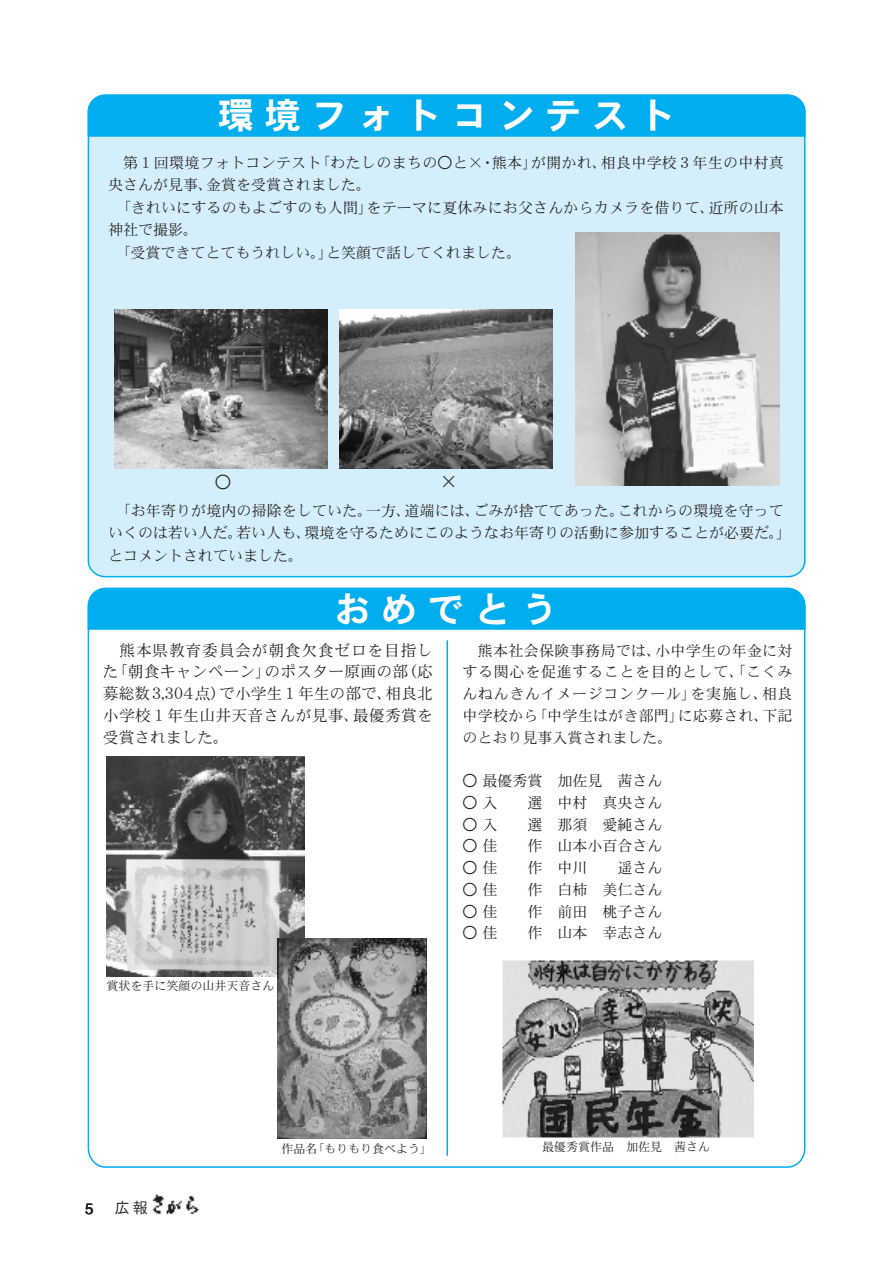
<style>
.page{position:relative;width:893px;height:1263px;background:#fff}
.page>*{position:absolute;margin:0;border:0;box-sizing:border-box;transform-origin:0 0}
.t1{font:36px "DFPHS Gothic CID W7";letter-spacing:.3em;color:#fff}
.t2{font:18px "DFPHS Gothic CID W3";color:#231f20}
.t3{font:16.5px "DFPHS Gothic CID W3";color:#231f20}
.t4{font:15.75px/21.8px "DFPHS Mincho CID W3";letter-spacing:.01em;color:#231f20;text-align:justify}
.t5{font:15px/21.8px "DFPHS Mincho CID W3";color:#231f20}
.t6{font:15px "DFPHS Mincho CID W3";letter-spacing:.02em;color:#231f20}
.t7{font:15px "DFPHS Gothic CID W3";color:#231f20}
.t8{font:15px "Helvetica";color:#231f20}
.t9{font:12px "DFPHS Mincho CID W3";color:#231f20}
</style>
<div class="page">
<img style="left:152px;top:1194px;width:47px;height:21px">
<img style="left:106px;top:757px;width:198px;height:220px">
<div style="left:88px;top:94px;width:717px;height:483px;background:#d4effb;border:2px solid #00aeef;border-radius:16px"></div>
<div style="left:87px;top:94px;width:719px;height:43px;background:#00aeef"></div>
<div style="left:87px;top:587px;width:719px;height:43px;background:#00aeef"></div>
<img style="left:502px;top:960px;width:251px;height:178px">
<hr style="left:446px;top:640px;width:2px;height:516px;background:#00aeef">
<img style="left:576px;top:233px;width:204px;height:253px">
<img style="left:114px;top:309px;width:213px;height:159px">
<img style="left:339px;top:309px;width:213px;height:159px">
<img style="left:278px;top:939px;width:148px;height:199px">
<h1 class="t1" style="left:218px;top:96px;width:459px">環境フォトコンテスト</h1>
<p class="t6" style="left:123px;top:154px;width:662px">第１回環境フォトコンテスト「わたしのまちの○と×・熊本」が開かれ、相良中学校３年生の中村真</p>
<p class="t5" style="left:108px;top:174px;width:265px">央さんが見事、金賞を受賞されました。</p>
<p class="t5" style="left:116px;top:196px;width:670px">「きれいにするのもよごすのも人間」をテーマに夏休みにお父さんからカメラを借りて、近所の山本</p>
<p class="t5" style="left:108px;top:219px;width:92px">神社で撮影。</p>
<p class="t5" style="left:116px;top:241px;width:407px">「受賞できてとてもうれしい。」と笑顔で話してくれました。</p>
<p class="t3" style="left:215px;top:473px;width:18px">○</p>
<p class="t2" style="left:440px;top:472px;width:19px">×</p>
<p class="t5" style="left:108px;top:499px;width:685px;line-height:22.5px;text-indent:8px">「お年寄りが境内の掃除をしていた。一方、道端には、ごみが捨ててあった。これからの環境を守っていくのは若い人だ。若い人も、環境を守るためにこのようなお年寄りの活動に参加することが必要だ。」とコメントされていました。</p>
<h1 class="t1" style="left:334px;top:589px;width:225px">おめでとう</h1>
<p class="t4" style="left:103px;top:639px;width:332px;text-indent:17px">熊本県教育委員会が朝食欠食ゼロを目指した「朝食キャンペーン」のポスター原画の部（応募総数3,304点）で小学生１年生の部で、相良北小学校１年生山井天音さんが見事、最優秀賞を受賞されました。</p>
<p class="t5" style="left:463px;top:639px;width:332px;text-align:justify;text-indent:15px">熊本社会保険事務局では、小中学生の年金に対する関心を促進することを目的として、「こくみんねんきんイメージコンクール」を実施し、相良中学校から「中学生はがき部門」に応募され、下記のとおり見事入賞されました。</p>
<p class="t5" style="left:463px;top:769px;width:201px">○ 最優秀賞 加佐見 茜さん</p>
<p class="t5" style="left:463px;top:791px;width:36px">○ 入</p>
<p class="t5" style="left:528px;top:791px;width:136px">選 中村 真央さん</p>
<p class="t5" style="left:463px;top:813px;width:36px">○ 入</p>
<p class="t5" style="left:528px;top:813px;width:136px">選 那須 愛純さん</p>
<p class="t5" style="left:463px;top:835px;width:36px">○ 佳</p>
<p class="t5" style="left:528px;top:835px;width:136px">作 山本小百合さん</p>
<p class="t5" style="left:463px;top:856px;width:36px">○ 佳</p>
<p class="t5" style="left:528px;top:856px;width:61px">作 中川</p>
<p class="t5" style="left:618px;top:856px;width:46px">遥さん</p>
<p class="t5" style="left:463px;top:878px;width:36px">○ 佳</p>
<p class="t5" style="left:528px;top:878px;width:136px">作 白柿 美仁さん</p>
<p class="t5" style="left:463px;top:900px;width:36px">○ 佳</p>
<p class="t5" style="left:528px;top:900px;width:136px">作 前田 桃子さん</p>
<p class="t5" style="left:463px;top:922px;width:36px">○ 佳</p>
<p class="t5" style="left:528px;top:922px;width:136px">作 山本 幸志さん</p>
<p class="t9" style="left:106px;top:979px;width:169px">賞状を手に笑顔の山井天音さん</p>
<p class="t8" style="left:85px;top:1200px;width:10px">5</p>
<p class="t7" style="left:115px;top:1199px;width:34px">広報</p>
<p class="t9" style="left:282px;top:1142px;width:152px">作品名「もりもり食べよう」</p>
<p class="t9" style="left:542px;top:1140px;width:169px">最優秀賞作品 加佐見 茜さん</p>
</div>
